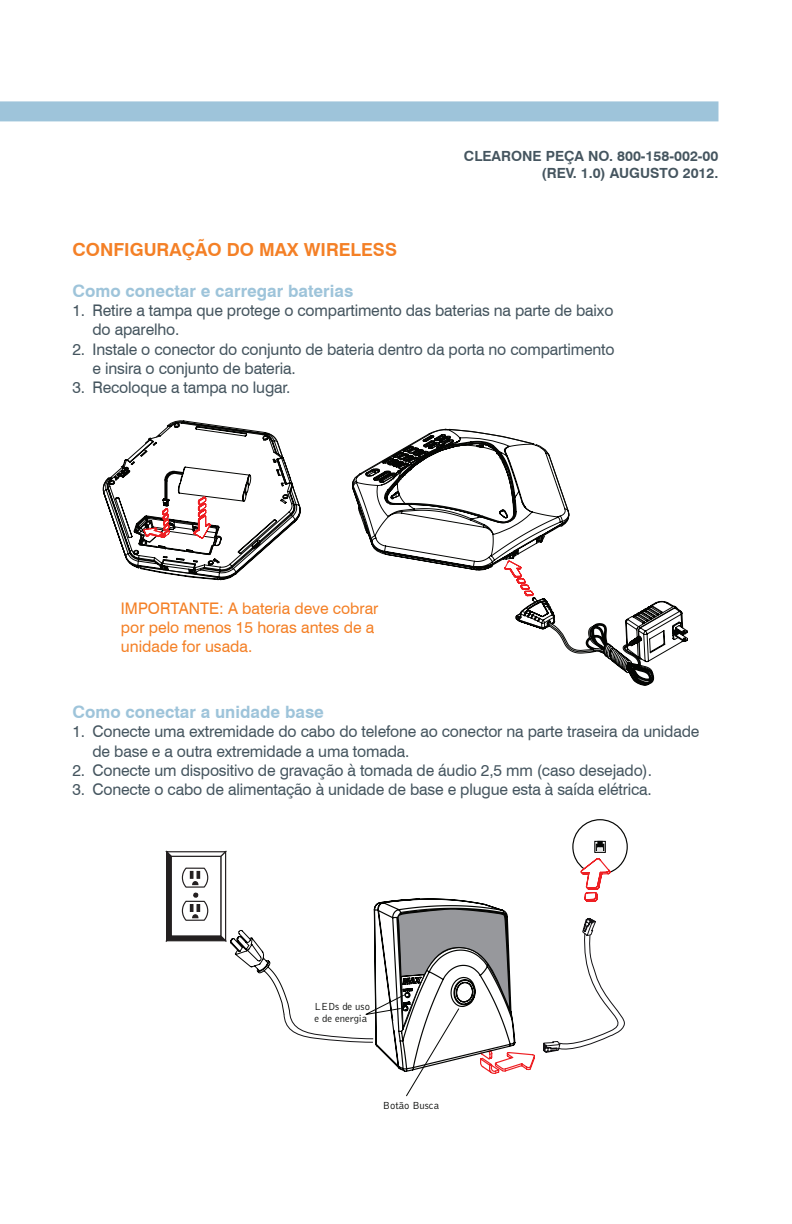
<style>
.page{position:relative;width:792px;height:1224px;background:#fff}
.page>*{position:absolute;margin:0;border:0;box-sizing:border-box;transform-origin:0 0}
.Header-Level_2__Blue{font:700 18px "Swiss 721 BT";color:#f48026}
.Header-Level_2__Blue-2{font:700 17px "Swiss 721 BT";color:#9ec4da}
.t1{font:16px/19.2px "Swiss 721 BT";letter-spacing:-.01em;color:#45555f}
.t2{font:16px/19.2px "Swiss 721 BT";color:#f48026}
.t3{font:700 14px "Swiss 721 BT";color:#45555f}
.t4{font:300 10.6px/12.8px "Bell Gothic Std";color:#040503}
</style>
<div class="page">
<svg style="left:103px;top:421px;width:198px;height:157px"></svg>
<svg style="left:352px;top:428px;width:336px;height:257px"></svg>
<div style="left:0;top:101px;width:718px;height:20px;background:#9ec4da"></div>
<svg style="left:543px;top:918px;width:82px;height:135px"></svg>
<svg style="left:572px;top:819px;width:56px;height:83px"></svg>
<svg style="left:165px;top:850px;width:370px;height:246px"></svg>
<p class="t3" style="left:464px;top:148px;width:256px">CLEARONE PEÇA NO. 800-158-002-00</p>
<p class="t3" style="left:542px;top:164px;width:178px">(REV. 1.0) AUGUSTO 2012.</p>
<p class="Header-Level_2__Blue" style="left:72px;top:239px;width:326px">CONFIGURAÇÃO DO MAX WIRELESS</p>
<p class="Header-Level_2__Blue-2" style="left:72px;top:281px;width:282px">Como conectar e carregar baterias</p>
<p class="t1" style="left:72px;top:301px;width:542px">1. Retire a tampa que protege o compartimento das baterias na parte de baixo</p>
<p class="t1" style="left:93px;top:320px;width:88px">do aparelho.</p>
<p class="t1" style="left:72px;top:339px;width:544px">2. Instale o conector do conjunto de bateria dentro da porta no compartimento</p>
<p class="t1" style="left:93px;top:358px;width:205px">e insira o conjunto de bateria.</p>
<p class="t1" style="left:72px;top:378px;width:220px">3. Recoloque a tampa no lugar.</p>
<p class="t2" style="left:121px;top:599px;width:259px">IMPORTANTE: A bateria deve cobrar por pelo menos 15 horas antes de a unidade for usada.</p>
<p class="Header-Level_2__Blue-2" style="left:72px;top:702px;width:253px">Como conectar a unidade base</p>
<p class="t1" style="left:92px;top:722px;width:608px;text-indent:-20px">1. Conecte uma extremidade do cabo do telefone ao conector na parte traseira da unidade de base e a outra extremidade a uma tomada.</p>
<p class="t1" style="left:72px;top:760px;width:581px">2. Conecte um dispositivo de gravação à tomada de áudio 2,5 mm (caso desejado).</p>
<p class="t1" style="left:72px;top:780px;width:581px">3. Conecte o cabo de alimentação à unidade de base e plugue esta à saída elétrica.</p>
<p class="t4" style="left:315px;top:1000px;width:57px">LEDs de uso e de energia</p>
<p class="t4" style="left:383px;top:1099px;width:58px">Botão Busca</p>
</div>
